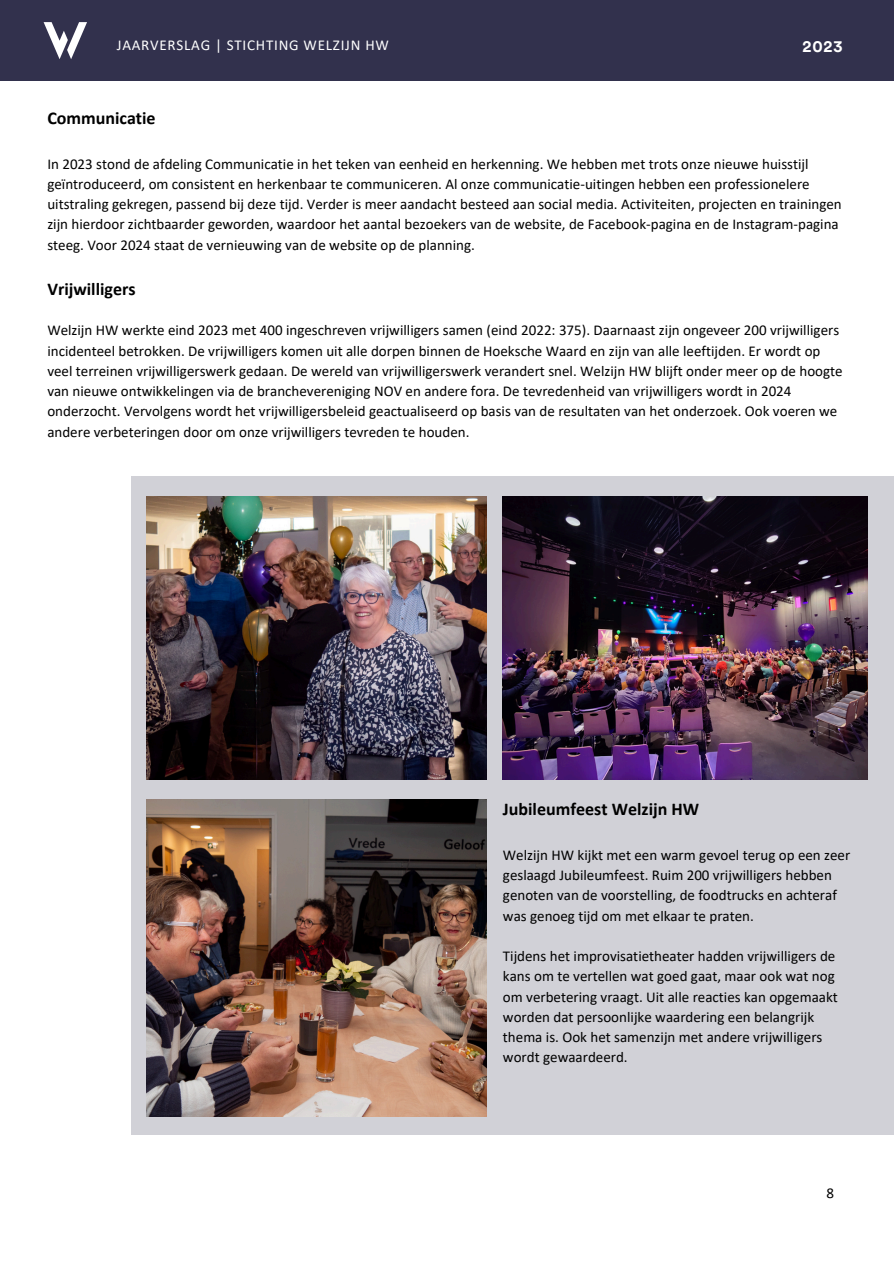
<style>
.page{position:relative;width:894px;height:1264px;background:#fff}
.page>*{position:absolute;margin:0;border:0;box-sizing:border-box;transform-origin:0 0}
.t1{font:700 18px "Calibri";color:#000}
.t2{font:700 16.5px "Source Serif Pro";letter-spacing:.05em;color:#fff}
.t3{font:15px/20.2px "Calibri";color:#000}
.t4{font:15px "Calibri";letter-spacing:.05em;color:#fff}
.s1{font-family:"Calibri";font-weight:400;font-size:15px}
</style>
<div class="page">
<div style="left:0;top:0;width:893px;height:80px;background:#32314d"></div>
<svg style="left:44px;top:22px;width:43px;height:37px"></svg>
<div style="left:131px;top:476px;width:762px;height:658px;background:#d1d1d7"></div>
<img style="left:146px;top:497px;width:340px;height:282px">
<img style="left:503px;top:497px;width:364px;height:282px">
<img style="left:146px;top:799px;width:340px;height:317px">
<h4 class="t4" style="left:117px;top:39px;width:140px">JAARVERSLAG | STIC</h4>
<p class="t2" style="left:89px;top:36px;width:301px">GLOBAL GEOMETRY<span class="s1">HTING WELZIJN HW</span></p>
<h2 class="t1" style="left:47px;top:110px;width:110px">Communicatie</h2>
<h1 class="t3" style="left:47px;top:155px;width:795px">In 2023 stond de afdeling Communicatie in het teken van eenheid en herkenning. We hebben met trots onze nieuwe huisstijl geïntroduceerd, om consistent en herkenbaar te communiceren. Al onze communicatie-uitingen hebben een professionelere uitstraling gekregen, passend bij deze tijd. Verder is meer aandacht besteed aan social media. Activiteiten, projecten en trainingen zijn hierdoor zichtbaarder geworden, waardoor het aantal bezoekers van de website, de Facebook-pagina en de Instagram-pagina steeg. Voor 2024 staat de vernieuwing van de website op de planning.</h1>
<h3 class="t1" style="left:47px;top:281px;width:90px">Vrijwilligers</h3>
<p class="t3" style="left:47px;top:321px;width:796px">Welzijn HW werkte eind 2023 met 400 ingeschreven vrijwilligers samen (eind 2022: 375). Daarnaast zijn ongeveer 200 vrijwilligers incidenteel betrokken. De vrijwilligers komen uit alle dorpen binnen de Hoeksche Waard en zijn van alle leeftijden. Er wordt op veel terreinen vrijwilligerswerk gedaan. De wereld van vrijwilligerswerk verandert snel. Welzijn HW blijft onder meer op de hoogte van nieuwe ontwikkelingen via de branchevereniging NOV en andere fora. De tevredenheid van vrijwilligers wordt in 2024 onderzocht. Vervolgens wordt het vrijwilligersbeleid geactualiseerd op basis van de resultaten van het onderzoek. Ook voeren we andere verbeteringen door om onze vrijwilligers tevreden te houden.</p>
<p class="t1" style="left:503px;top:801px;width:197px">Jubileumfeest Welzijn HW</p>
<p class="t3" style="left:503px;top:846px;width:349px">Welzijn HW kijkt met een warm gevoel terug op een zeer geslaagd Jubileumfeest. Ruim 200 vrijwilligers hebben genoten van de voorstelling, de foodtrucks en achteraf was genoeg tijd om met elkaar te praten.</p>
<h3 class="t3" style="left:503px;top:947px;width:336px">Tijdens het improvisatietheater hadden vrijwilligers de kans om te vertellen wat goed gaat, maar ook wat nog om verbetering vraagt. Uit alle reacties kan opgemaakt worden dat persoonlijke waardering een belangrijk thema is. Ook het samenzijn met andere vrijwilligers wordt gewaardeerd.</h3>
<p class="t3" style="left:826px;top:1184px;width:9px">8</p>
</div>
